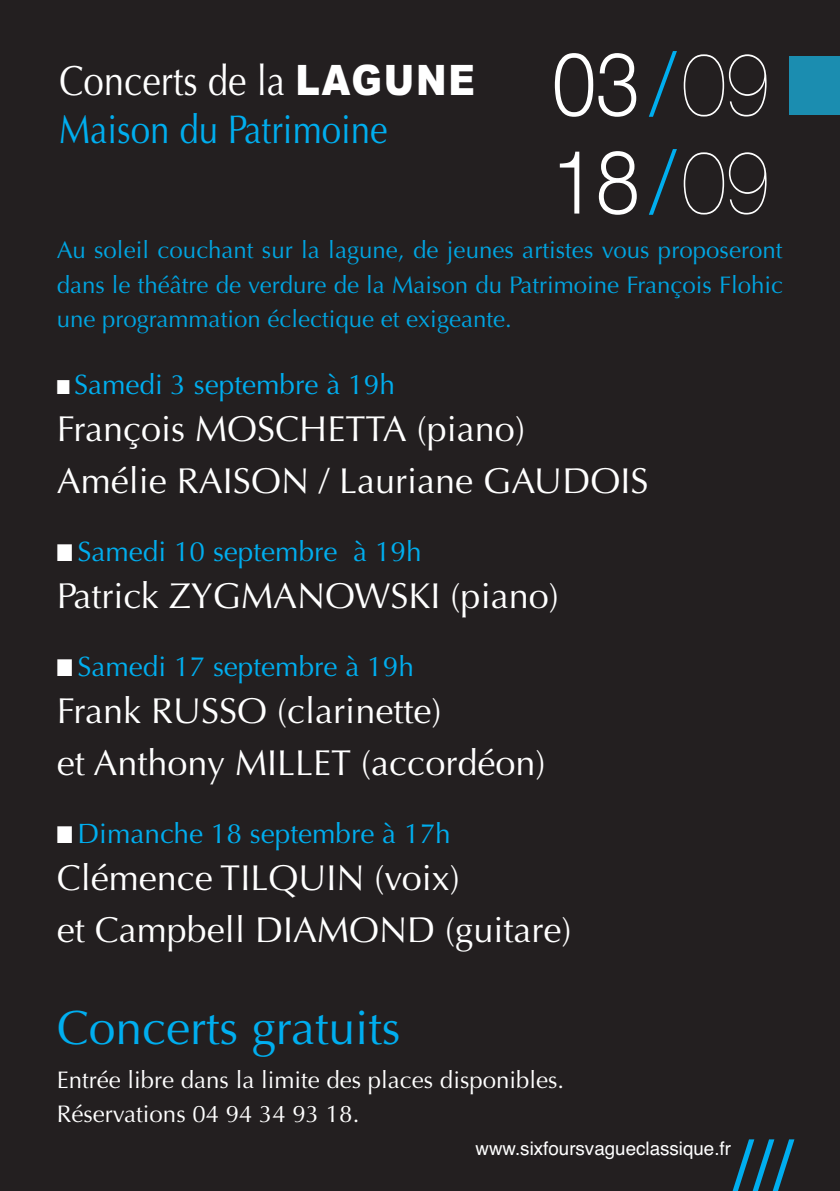
<style>
.page{position:relative;width:840px;height:1191px;background:#fff}
.page>*{position:absolute;margin:0;border:0;box-sizing:border-box;transform-origin:0 0}
.t1{font:300 88.4px/98px "Helvetica Neue";color:#fff;scale:.89 1}
.t2{font:72px "Helvetica";color:#00aeef}
.t3{font:48px "Optima";color:#00aeef}
.t4{font:42px "Optima";color:#fff;scale:.87 1}
.t5{font:40px "Optima";color:#00aeef;scale:.87 1}
.t6{font:36px/51.4px "Optima";color:#fff}
.t7{font:28px "Optima";color:#00aeef}
.t8{font:24px/34.2px "Optima";color:#00a5e2;text-align:justify}
.t9{font:24px/34.2px "Optima";color:#fff}
.t10{font:18.8px "Helvetica";color:#fff}
.s1{font-family:"Arial";font-weight:900}
.s2{color:#00aeef}
.s3{font-weight:200}
.s4{color:#fff}
</style>
<div class="page">
<div style="left:0;top:0;width:839px;height:1191px;background:#231f20"></div>
<div style="left:789px;top:57px;width:50px;height:58px;background:#1b8db0"></div>
<p class="t4" style="left:59px;top:57px;width:479px">Concerts de la <span class="s1">LAGUNE</span></p>
<p class="t5" style="left:59px;top:106px;width:379px">Maison du Patrimoine</p>
<h1 class="t1" style="left:552px;top:30px;width:245px">03<span class="s2">/</span><span class="s3">09<br></span>18<span class="s2">/</span><span class="s3">09</span></h1>
<p class="t8" style="left:57px;top:233px;width:727px">Au soleil couchant sur la lagune, de jeunes artistes vous proposeront dans le théâtre de verdure de la Maison du Patrimoine François Flohic une programmation éclectique et exigeante.</p>
<p class="t7" style="left:57px;top:368px;width:339px"><span class="s4">■</span> Samedi 3 septembre à 19h</p>
<p class="t6" style="left:57px;top:404px;width:593px">François MOSCHETTA (piano)<br>Amélie RAISON / Lauriane GAuDOIS</p>
<p class="t7" style="left:57px;top:535px;width:366px"><span class="s4">■</span> Samedi 10 septembre à 19h</p>
<p class="t6" style="left:57px;top:570px;width:503px">Patrick zyGMANOWSKI (piano)</p>
<p class="t7" style="left:57px;top:650px;width:358px"><span class="s4">■</span> Samedi 17 septembre à 19h</p>
<p class="t6" style="left:57px;top:686px;width:490px">Frank RuSSO (clarinette)<br>et Anthony MILLET (accordéon)</p>
<p class="t7" style="left:57px;top:817px;width:395px"><span class="s4">■</span> Dimanche 18 septembre à 17h</p>
<p class="t6" style="left:57px;top:853px;width:516px">Clémence TILQuIN (voix)<br>et Campbell DIAMOND (guitare)</p>
<h3 class="t3" style="left:57px;top:1000px;width:345px">Concerts gratuits</h3>
<p class="t9" style="left:57px;top:1063px;width:508px">Entrée libre dans la limite des places disponibles.<br>Réservations 04 94 34 93 18.</p>
<p class="t10" style="left:475px;top:1137px;width:257px">www.sixfoursvagueclassique.fr</p>
<h2 class="t2" style="left:732px;top:1124px;width:62px">///</h2>
</div>
